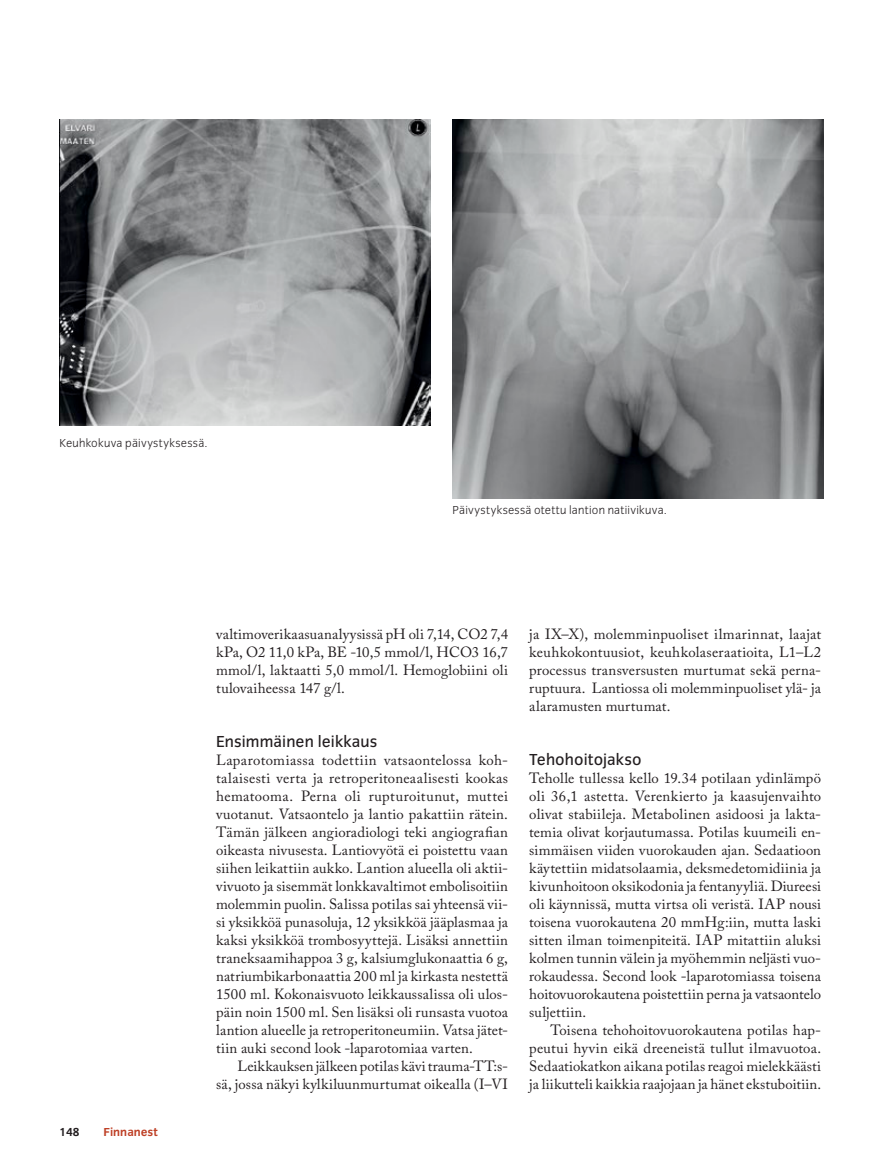
<style>
.page{position:relative;width:885px;height:1174px;background:#fff}
.page>*{position:absolute;margin:0;border:0;box-sizing:border-box;transform-origin:0 0}
.t1{font:16.5px "Congress Sans";letter-spacing:.005em;color:#231e20}
.t2{font:14.7px/18px "Adobe Caslon Pro";letter-spacing:.005em;color:#231e20;text-align:justify}
.t3{font:300 12px "Congress Sans";letter-spacing:.02em;color:#231e20}
.t4{font:700 12px "Congress Sans";color:#be4026}
.t5{font:700 12px "Congress Sans";color:#231e20}
</style>
<div class="page">
<img style="left:60px;top:119px;width:370px;height:306px">
<img style="left:452px;top:119px;width:371px;height:379px">
<p class="t3" style="left:60px;top:437px;width:149px">Keuhkokuva päivystyksessä.</p>
<p class="t3" style="left:452px;top:503px;width:216px">Päivystyksessä otettu lantion natiivikuva.</p>
<p class="t5" style="left:60px;top:1125px;width:22px">148</p>
<p class="t4" style="left:104px;top:1125px;width:56px">Finnanest</p>
<p class="t2" style="left:216px;top:625px;width:293px">valtimoverikaasuanalyysissä pH oli 7,14, CO2 7,4 kPa, O2 11,0 kPa, BE -10,5 mmol/l, HCO3 16,7 mmol/l, laktaatti 5,0 mmol/l. Hemoglobiini oli tulovaiheessa 147 g/l.</p>
<p class="t1" style="left:216px;top:732px;width:163px">Ensimmäinen leikkaus</p>
<p class="t2" style="left:216px;top:751px;width:293px">Laparotomiassa todettiin vatsaontelossa koh&shy;talaisesti verta ja retroperitoneaalisesti kookas hematooma. Perna oli rupturoitunut, muttei vuotanut. Vatsaontelo ja lantio pakattiin rätein.<br>Tämän jälkeen angioradiologi teki angiografian oikeasta nivusesta. Lantiovyötä ei poistettu vaan siihen leikattiin aukko. Lantion alueella oli aktii&shy;vivuoto ja sisemmät lonkkavaltimot embolisoitiin molemmin puolin. Salissa potilas sai yhteensä vii&shy;si yksikköä punasoluja, 12 yksikköä jääplasmaa ja kaksi yksikköä trombosyyttejä. Lisäksi annettiin traneksaamihappoa 3 g, kalsiumglukonaattia 6 g, natriumbikarbonaattia 200 ml ja kirkasta nestettä 1500 ml. Kokonaisvuoto leikkaussalissa oli ulos&shy;päin noin 1500 ml. Sen lisäksi oli runsasta vuotoa lantion alueelle ja retroperitoneumiin. Vatsa jätet&shy;tiin auki second look -laparotomiaa varten.</p>
<p class="t2" style="left:216px;top:1057px;width:293px;text-align:right">Leikkauksen jälkeen potilas kävi trauma-TT:s-<br>sä, jossa näkyi kylkiluunmurtumat oikealla (I–VI</p>
<p class="t2" style="left:529px;top:625px;width:293px">ja IX–X), molemminpuoliset ilmarinnat, laajat keuhkokontuusiot, keuhkolaseraatioita, L1–L2 processus transversusten murtumat sekä perna&shy;ruptuura. Lantiossa oli molemminpuoliset ylä- ja alaramusten murtumat.</p>
<p class="t1" style="left:529px;top:750px;width:114px">Tehohoitojakso</p>
<p class="t2" style="left:529px;top:769px;width:293px">Teholle tullessa kello 19.34 potilaan ydinlämpö oli 36,1 astetta. Verenkierto ja kaasujenvaihto olivat stabiileja. Metabolinen asidoosi ja lakta&shy;temia olivat korjautumassa. Potilas kuumeili en&shy;simmäisen viiden vuorokauden ajan. Sedaatioon käytettiin midatsolaamia, deksmedetomidiinia ja kivunhoitoon oksikodonia ja fentanyyliä. Diureesi oli käynnissä, mutta virtsa oli veristä. IAP nousi toisena vuorokautena 20 mmHg:iin, mutta laski sitten ilman toimenpiteitä. IAP mitattiin aluksi kolmen tunnin välein ja myöhemmin neljästi vuo&shy;rokaudessa. Second look -laparotomiassa toisena hoitovuorokautena poistettiin perna ja vatsaontelo suljettiin.</p>
<p class="t2" style="left:529px;top:1021px;width:293px;text-indent:21px">Toisena tehohoitovuorokautena potilas hap&shy;peutui hyvin eikä dreeneistä tullut ilmavuotoa.<br>Sedaatiokatkon aikana potilas reagoi mielekkäästi ja liikutteli kaikkia raajojaan ja hänet ekstuboitiin.</p>
</div>
